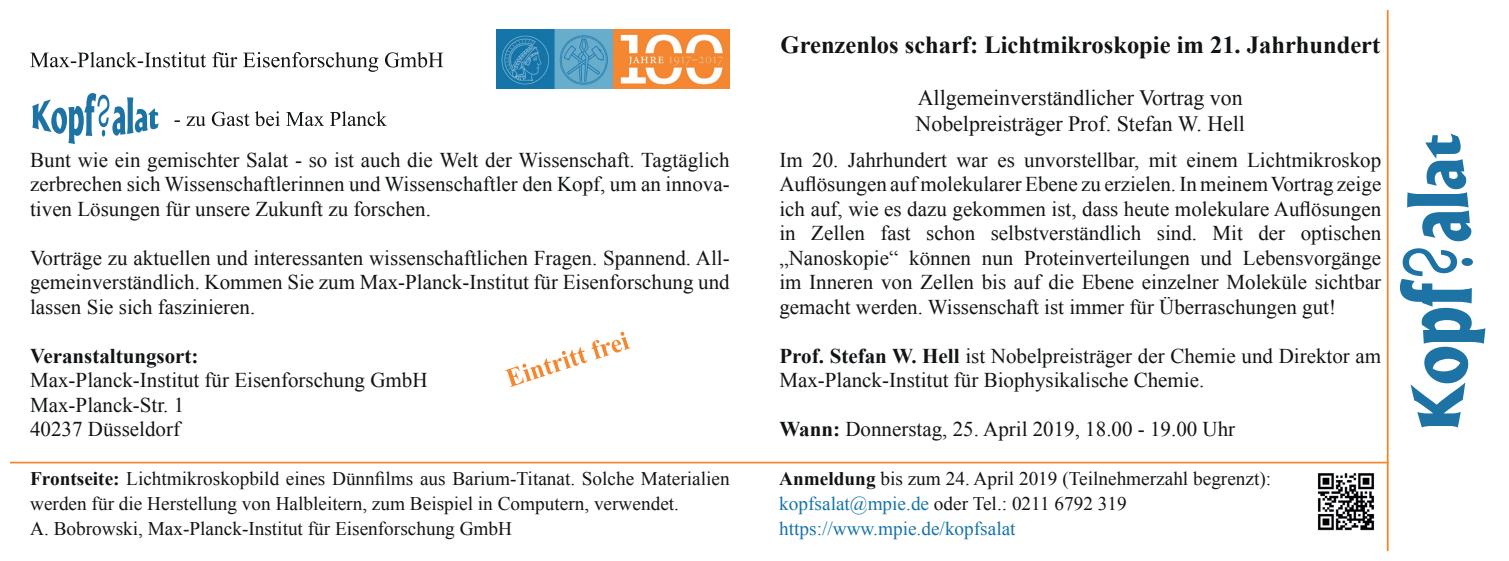
<style>
.page{position:relative;width:1509px;height:561px;background:#fff}
.page>*{position:absolute;margin:0;border:0;box-sizing:border-box;transform-origin:0 0}
.t1{font:700 24.5px "Times New Roman";color:#111416}
.t2{font:21.88px "Times New Roman";color:#111416}
.t3{font:21px/24.5px "Times New Roman";color:#111416;text-align:justify}
.t4{font:700 21px "Times New Roman";color:#111416}
.t5{font:19.25px/25.2px "Times New Roman";color:#111416}
.t6{font:19.25px "Times New Roman";color:#1574a8}
.s1{font-weight:700}
.s2{color:#1574a8}
</style>
<div class="page">
<svg style="left:30px;top:52px;width:413px;height:20px"></svg>
<img style="left:496px;top:30px;width:233px;height:58px">
<hr style="left:1386px;top:10px;width:2px;height:541px;background:#f58322">
<hr style="left:10px;top:461px;width:1378px;height:2px;background:#f48830">
<svg style="left:174px;top:111px;width:213px;height:15px"></svg>
<svg style="left:504px;top:331px;width:126px;height:56px"></svg>
<svg style="left:1399px;top:248px;width:85px;height:179px"></svg>
<svg style="left:1407px;top:133px;width:64px;height:108px"></svg>
<svg style="left:32px;top:93px;width:127px;height:51px"></svg>
<img style="left:1317px;top:473px;width:58px;height:58px">
<p class="t3" style="left:30px;top:147px;width:701px">Bunt wie ein gemischter Salat - so ist auch die Welt der Wissenschaft. Tagtäglich zerbrechen sich Wissenschaftlerinnen und Wissenschaftler den Kopf, um an innova&shy;tiven Lösungen für unsere Zukunft zu forschen.</p>
<p class="t3" style="left:30px;top:245px;width:701px">Vorträge zu aktuellen und interessanten wissenschaftlichen Fragen. Spannend. All&shy;gemeinverständlich. Kommen Sie zum Max-Planck-Institut für Eisenforschung und lassen Sie sich faszinieren.</p>
<p class="t4" style="left:30px;top:341px;width:170px">Veranstaltungsort:</p>
<p class="t3" style="left:30px;top:367px;width:399px">Max-Planck-Institut für Eisenforschung GmbH</p>
<p class="t3" style="left:30px;top:392px;width:155px">Max-Planck-Str. 1</p>
<p class="t3" style="left:30px;top:416px;width:151px">40237 Düsseldorf</p>
<p class="t5" style="left:30px;top:465px;width:701px"><span class="s1">Frontseite:</span> Lichtmikroskopbild eines Dünnfilms aus Barium-Titanat. Solche Materialien werden für die Herstellung von Halbleitern, zum Beispiel in Computern, verwendet.</p>
<p class="t5" style="left:30px;top:516px;width:483px">A. Bobrowski, Max-Planck-Institut für Eisenforschung GmbH</p>
<p class="t1" style="left:780px;top:28px;width:601px">Grenzenlos scharf: Lichtmikroskopie im 21. Jahrhundert</p>
<p class="t2" style="left:917px;top:82px;width:326px">Allgemeinverständlicher Vortrag von</p>
<p class="t2" style="left:915px;top:109px;width:331px">Nobelpreisträger Prof. Stefan W. Hell</p>
<p class="t3" style="left:779px;top:147px;width:603px">Im 20. Jahrhundert war es unvorstellbar, mit einem Lichtmikroskop Auflösungen auf molekularer Ebene zu erzielen. In meinem Vortrag zeige ich auf, wie es dazu gekommen ist, dass heute molekulare Auflösungen in Zellen fast schon selbstverständlich sind. Mit der optischen „Nanoskopie“ können nun Proteinverteilungen und Lebensvorgänge im Inneren von Zellen bis auf die Ebene einzelner Moleküle sichtbar gemacht werden. Wissenschaft ist immer für Überraschungen gut!</p>
<p class="t3" style="left:779px;top:343px;width:603px"><span class="s1">Prof. Stefan W. Hell</span> ist Nobelpreisträger der Chemie und Direktor am<br>Max-Planck-Institut für Biophysikalische Chemie.</p>
<p class="t3" style="left:779px;top:416px;width:457px"><span class="s1">Wann:</span> Donnerstag, 25. April 2019, 18.00 - 19.00 Uhr</p>
<p class="t5" style="left:779px;top:465px;width:493px"><span class="s1">Anmeldung</span> bis zum 24. April 2019 (Teilnehmerzahl begrenzt):</p>
<p class="t5" style="left:779px;top:490px;width:349px"><span class="s2">kopfsalat@mpie.de</span> oder Tel.: 0211 6792 319</p>
<p class="t6" style="left:779px;top:516px;width:238px">https://www.mpie.de/kopfsalat</p>
</div>
